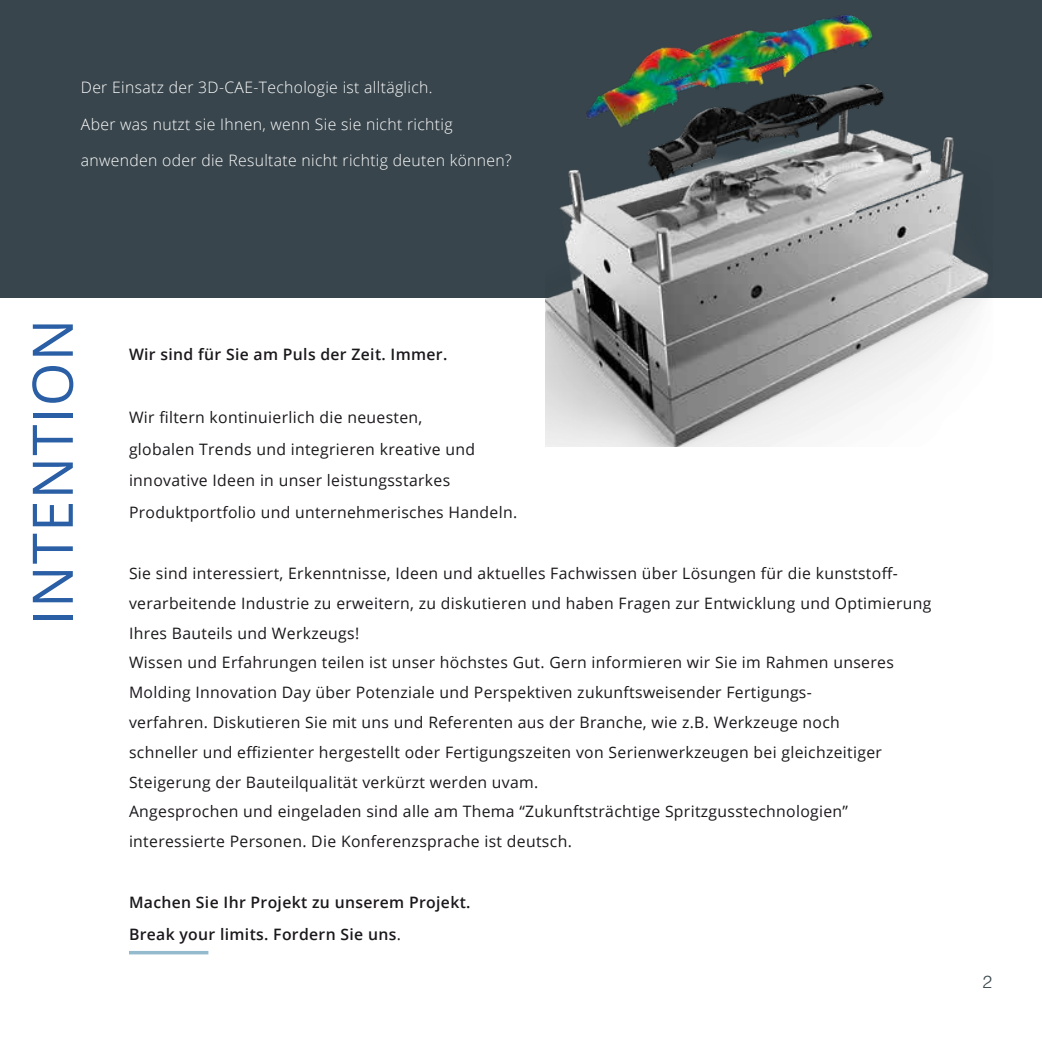
<style>
.page{position:relative;width:1042px;height:1042px;background:#fff}
.page>*{position:absolute;margin:0;border:0;box-sizing:border-box;transform-origin:0 0}
.t1{font:56px "Open Sans";letter-spacing:.025em;color:#2a5ea5}
.t2{font:300 17.5px "Helvetica LT Std";color:#38454c}
.t3{font:15.75px/29.8px "Open Sans";letter-spacing:.02em;color:#1b181c}
.t4{font:300 15.75px "Open Sans";letter-spacing:.02em;color:#fff}
.t5{font:600 15.75px/31.5px "Open Sans";letter-spacing:.02em;color:#1b181c}
.s1{font-weight:400}
</style>
<div class="page">
<hr style="left:129px;top:951px;width:79px;height:3px;background:#94bace">
<div style="left:0;top:0;width:1042px;height:298px;background:#38454c"></div>
<img style="left:546px;top:15px;width:443px;height:431px">
<p class="t4" style="left:81px;top:76px;width:353px">Der Einsatz der 3D-CAE-Techologie ist alltäglich.</p>
<p class="t4" style="left:81px;top:113px;width:373px">Aber was nutzt sie Ihnen, wenn Sie sie nicht richtig</p>
<p class="t4" style="left:81px;top:150px;width:432px">anwenden oder die Resultate nicht richtig deuten können?</p>
<h1 class="t1" style="left:14px;top:625px;width:307px;rotate:-90deg">INTENTION</h1>
<p class="t5" style="left:129px;top:339px;width:320px">Wir sind für Sie am Puls der Zeit. Immer.</p>
<p class="t3" style="left:129px;top:401px;width:390px;line-height:31.5px">Wir filtern kontinuierlich die neuesten,<br>globalen Trends und integrieren kreative und innovative Ideen in unser leistungsstarkes Produktportfolio und unternehmerisches Handeln.</p>
<p class="t3" style="left:129px;top:558px;width:804px">Sie sind interessiert, Erkenntnisse, Ideen und aktuelles Fachwissen über Lösungen für die kunststoff&shy;verarbeitende Industrie zu erweitern, zu diskutieren und haben Fragen zur Entwicklung und Optimierung Ihres Bauteils und Werkzeugs!<br>Wissen und Erfahrungen teilen ist unser höchstes Gut. Gern informieren wir Sie im Rahmen unseres Molding Innovation Day über Potenziale und Perspektiven zukunftsweisender Fertigungs-<br>verfahren. Diskutieren Sie mit uns und Referenten aus der Branche, wie z.B. Werkzeuge noch<br>schneller und effizienter hergestellt oder Fertigungszeiten von Serienwerkzeugen bei gleichzeitiger Steigerung der Bauteilqualität verkürzt werden uvam.<br>Angesprochen und eingeladen sind alle am Thema “Zukunftsträchtige Spritzgusstechnologien” interessierte Personen. Die Konferenzsprache ist deutsch.</p>
<p class="t5" style="left:129px;top:886px;width:343px">Machen Sie Ihr Projekt zu unserem Projekt.<br>Break your limits. Fordern Sie uns<span class="s1">.</span></p>
<p class="t2" style="left:982px;top:970px;width:11px">2</p>
</div>
